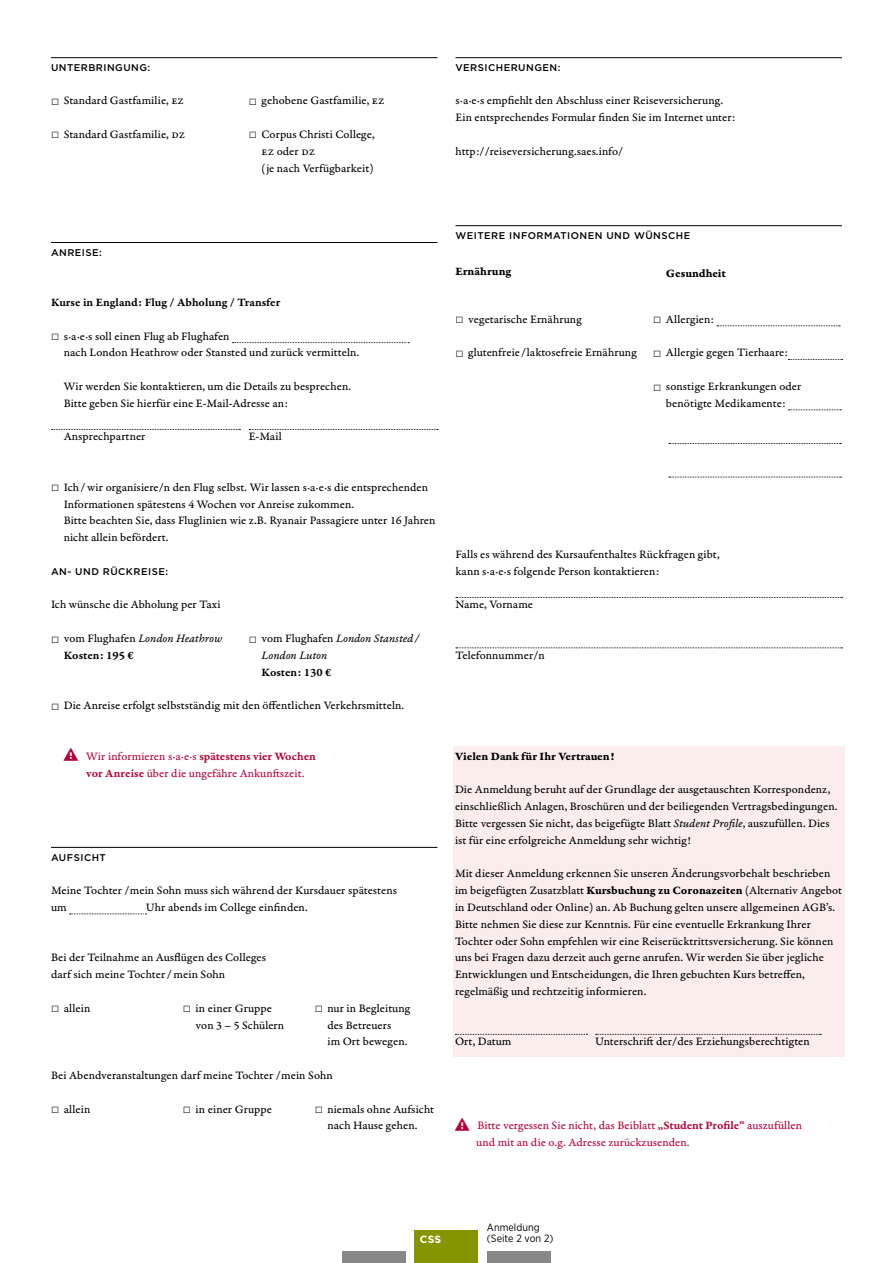
<style>
.page{position:relative;width:893px;height:1263px;background:#fff}
.page>*{position:absolute;margin:0;border:0;box-sizing:border-box;transform-origin:0 0}
.t1{font:12px/16.8px "Garamond Premr Pro Capt";letter-spacing:.005em;color:#000}
.t2{font:12px/16.8px "Garamond Premr Pro Capt";color:#b70036}
.t3{font:12px/16.8px "Garamond Premr Pro It Capt";letter-spacing:-.005em;color:#000}
.t4{font:12px "Garamond Premr Pro Smbd Capt";color:#000}
.t5{font:12px "Garamond Premr Pro Bd Capt";letter-spacing:-.005em;color:#000}
.t6{font:10.5px/10.9px "Gotham Narrow";letter-spacing:.005em;color:#000}
.t7{font:700 10.5px "Gotham";color:#fff}
.t8{font:500 9.75px "Gotham";letter-spacing:.05em;color:#000}
.s1{font-family:"Arial";font-size:13.5px}
.s2{font-family:"Garamond Premr Pro Capt"}
.s3{font-family:"Garamond Premr Pro Smbd Capt"}
.s4{font-family:"Garamond Premr Pro It Capt"}
.s5{font-family:"Garamond Premr Pro Bd Capt"}
</style>
<div class="page">
<div style="left:342px;top:1251px;width:64px;height:12px;background:#868786"></div>
<div style="left:415px;top:1230px;width:63px;height:33px;background:#859500"></div>
<div style="left:487px;top:1251px;width:64px;height:12px;background:#868786"></div>
<hr style="left:51px;top:57px;width:386px;height:1px;background:#000">
<hr style="left:51px;top:242px;width:386px;height:1px;background:#000">
<svg style="left:232px;top:342px;width:177px;height:1px"></svg>
<svg style="left:51px;top:429px;width:189px;height:1px"></svg>
<svg style="left:249px;top:429px;width:189px;height:1px"></svg>
<hr style="left:51px;top:847px;width:386px;height:1px;background:#000">
<svg style="left:70px;top:913px;width:76px;height:1px"></svg>
<hr style="left:455px;top:57px;width:387px;height:1px;background:#000">
<hr style="left:455px;top:225px;width:387px;height:1px;background:#000">
<svg style="left:717px;top:325px;width:123px;height:1px"></svg>
<svg style="left:788px;top:359px;width:55px;height:1px"></svg>
<svg style="left:788px;top:409px;width:53px;height:1px"></svg>
<svg style="left:669px;top:443px;width:172px;height:1px"></svg>
<svg style="left:669px;top:477px;width:172px;height:1px"></svg>
<svg style="left:456px;top:597px;width:387px;height:1px"></svg>
<svg style="left:456px;top:647px;width:387px;height:1px"></svg>
<div style="left:453px;top:746px;width:391px;height:311px;background:#faedec"></div>
<p class="t8" style="left:51px;top:61px;width:101px">UNTERBRINGUNG:</p>
<p class="t1" style="left:51px;top:93px;width:135px"><span class="s1">□</span> Standard Gastfamilie, EZ</p>
<p class="t1" style="left:51px;top:126px;width:136px"><span class="s1">□</span> Standard Gastfamilie, DZ</p>
<p class="t1" style="left:249px;top:93px;width:137px"><span class="s1">□</span> gehobene Gastfamilie, EZ</p>
<p class="t1" style="left:261px;top:126px;width:115px;text-indent:-13px"><span class="s1">□</span> Corpus Christi College,<br>EZ oder DZ<br>(je nach Verfügbarkeit)</p>
<p class="t8" style="left:455px;top:61px;width:106px">VERSICHERUNGEN:</p>
<p class="t1" style="left:455px;top:93px;width:281px">s∙a∙e∙s empfiehlt den Abschluss einer Reiseversicherung.<br>Ein entsprechendes Formular finden Sie im Internet unter:</p>
<p class="t1" style="left:455px;top:143px;width:169px">http://reiseversicherung.saes.info/</p>
<p class="t8" style="left:51px;top:246px;width:52px">ANREISE:</p>
<p class="t4" style="left:51px;top:295px;width:231px">Kurse in England: Flug / Abholung / Transfer</p>
<p class="t1" style="left:64px;top:328px;width:297px;text-indent:-13px"><span class="s1">□</span> s∙a∙e∙s soll einen Flug ab Flughafen<br>nach London Heathrow oder Stansted und zurück vermitteln.</p>
<p class="t1" style="left:64px;top:378px;width:289px">Wir werden Sie kontaktieren, um die Details zu besprechen.<br>Bitte geben Sie hierfür eine E-Mail-Adresse an:</p>
<p class="t1" style="left:64px;top:429px;width:83px">Ansprechpartner</p>
<p class="t1" style="left:249px;top:429px;width:34px">E-Mail</p>
<p class="t1" style="left:64px;top:479px;width:373px;text-indent:-13px"><span class="s1">□</span> Ich/wir organisiere/n den Flug selbst. Wir lassen s∙a∙e∙s die entsprechenden Informationen spätestens 4 Wochen vor Anreise zukommen.<br>Bitte beachten Sie, dass Fluglinien wie z.B. Ryanair Passagiere unter 16 Jahren nicht allein befördert.</p>
<p class="t8" style="left:51px;top:565px;width:119px">AN- UND RÜCKREISE:</p>
<p class="t1" style="left:51px;top:597px;width:171px">Ich wünsche die Abholung per Taxi</p>
<p class="t3" style="left:51px;top:630px;width:173px"><span class="s1">□</span> <span class="s2">vom Flughafen</span> London Heathrow</p>
<p class="t4" style="left:64px;top:648px;width:71px">Kosten: 195 €</p>
<p class="t3" style="left:261px;top:630px;width:159px;text-indent:-13px"><span class="s1">□</span> <span class="s2">vom Flughafen</span> London Stansted/<br>London Luton</p>
<p class="t4" style="left:261px;top:665px;width:71px">Kosten: 130 €</p>
<p class="t1" style="left:51px;top:697px;width:355px"><span class="s1">□</span> Die Anreise erfolgt selbstständig mit den öffentlichen Verkehrsmitteln.</p>
<p class="t2" style="left:86px;top:748px;width:231px">Wir informieren s∙a∙e∙s <span class="s3">spätestens vier Wochen vor Anreise</span> über die ungefähre Ankunftszeit.</p>
<p class="t8" style="left:51px;top:851px;width:56px">AUFSICHT</p>
<p class="t1" style="left:51px;top:882px;width:347px">Meine Tochter /mein Sohn muss sich während der Kursdauer spätestens um</p>
<p class="t1" style="left:146px;top:899px;width:163px">Uhr abends im College einfinden.</p>
<p class="t1" style="left:51px;top:949px;width:216px">Bei der Teilnahme an Ausflügen des Colleges darf sich meine Tochter /mein Sohn</p>
<p class="t1" style="left:51px;top:1000px;width:41px"><span class="s1">□</span> allein</p>
<p class="t1" style="left:196px;top:1000px;width:90px;text-indent:-13px"><span class="s1">□</span> in einer Gruppe von 3 – 5 Schülern</p>
<p class="t1" style="left:327px;top:1000px;width:85px;text-indent:-13px"><span class="s1">□</span> nur in Begleitung des Betreuers<br>im Ort bewegen.</p>
<p class="t1" style="left:51px;top:1067px;width:283px">Bei Abendveranstaltungen darf meine Tochter /mein Sohn</p>
<p class="t1" style="left:51px;top:1101px;width:41px"><span class="s1">□</span> allein</p>
<p class="t1" style="left:183px;top:1101px;width:91px"><span class="s1">□</span> in einer Gruppe</p>
<p class="t1" style="left:315px;top:1101px;width:121px;text-align:center"><span class="s1">□</span> niemals ohne Aufsicht nach Hause gehen.</p>
<p class="t8" style="left:455px;top:229px;width:236px">WEITERE INFORMATIONEN UND WÜNSCHE</p>
<p class="t5" style="left:455px;top:264px;width:57px">Ernährung</p>
<p class="t1" style="left:455px;top:311px;width:128px"><span class="s1">□</span> vegetarische Ernährung</p>
<p class="t1" style="left:455px;top:345px;width:183px"><span class="s1">□</span> glutenfreie/laktosefreie Ernährung</p>
<p class="t5" style="left:666px;top:266px;width:61px">Gesundheit</p>
<p class="t1" style="left:653px;top:311px;width:62px"><span class="s1">□</span> Allergien:</p>
<p class="t1" style="left:653px;top:345px;width:136px"><span class="s1">□</span> Allergie gegen Tierhaare:</p>
<p class="t1" style="left:653px;top:378px;width:150px;text-align:center"><span class="s1">□</span> sonstige Erkrankungen oder benötigte Medikamente:</p>
<p class="t1" style="left:455px;top:546px;width:266px">Falls es während des Kursaufenthaltes Rückfragen gibt, kann s∙a∙e∙s folgende Person kontaktieren:</p>
<p class="t1" style="left:455px;top:597px;width:79px">Name, Vorname</p>
<p class="t1" style="left:455px;top:647px;width:91px">Telefonnummer/n</p>
<p class="t5" style="left:455px;top:748px;width:161px">Vielen Dank für Ihr Vertrauen!</p>
<p class="t1" style="left:455px;top:781px;width:384px">Die Anmeldung beruht auf der Grundlage der ausgetauschten Korrespondenz, einschließlich Anlagen, Broschüren und der beiliegenden Vertragsbedingungen.<br>Bitte vergessen Sie nicht, das beigefügte Blatt <span class="s4">Student Profile</span>, auszufüllen. Dies ist für eine erfolgreiche Anmeldung sehr wichtig!</p>
<p class="t1" style="left:455px;top:865px;width:388px">Mit dieser Anmeldung erkennen Sie unseren Änderungsvorbehalt beschrieben im beigefügten Zusatzblatt <span class="s5">Kursbuchung zu Coronazeiten</span> (Alternativ Angebot in Deutschland oder Online) an. Ab Buchung gelten unsere allgemeinen AGB’s.<br>Bitte nehmen Sie diese zur Kenntnis. Für eine eventuelle Erkrankung Ihrer Tochter oder Sohn empfehlen wir eine Reiserücktrittsversicherung. Sie können uns bei Fragen dazu derzeit auch gerne anrufen. Wir werden Sie über jegliche Entwicklungen und Entscheidungen, die Ihren gebuchten Kurs betreffen, regelmäßig und rechtzeitig informieren.</p>
<p class="t1" style="left:455px;top:1033px;width:58px">Ort, Datum</p>
<p class="t1" style="left:595px;top:1033px;width:216px">Unterschrift der/des Erziehungsberechtigten</p>
<p class="t2" style="left:476px;top:1117px;width:327px">Bitte vergessen Sie nicht, das Beiblatt <span class="s3">„Student Profile“</span> auszufüllen und mit an die o.g. Adresse zurückzusenden.</p>
<p class="t7" style="left:420px;top:1232px;width:23px">CSS</p>
<p class="t6" style="left:487px;top:1221px;width:68px">Anmeldung (Seite 2 von 2)</p>
</div>
